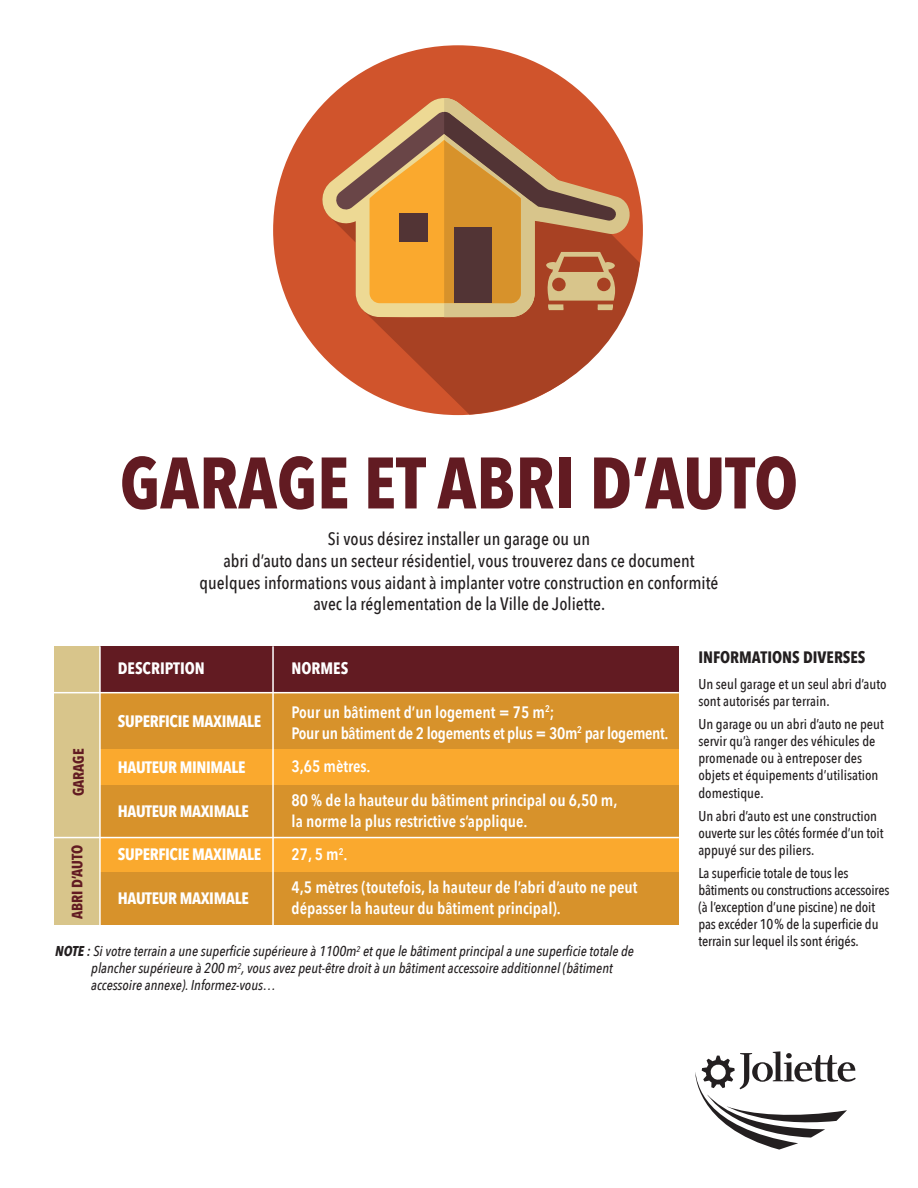
<style>
.page{position:relative;width:918px;height:1188px;background:#fff}
.page>*{position:absolute;margin:0;border:0;box-sizing:border-box;transform-origin:0 0}
.t1{font:700 72px "Avenir Next Condensed";color:#621b22}
.t2{font:500 18px/21.6px "Avenir Next Condensed";color:#231f20;text-align:center}
.t3{font:600 16.5px/33px "Avenir Next Condensed";color:#fff}
.t4{font:700 16.5px "Avenir Next Condensed";letter-spacing:-.02em;color:#fff}
.t5{font:600 16.5px/21px "Avenir Next Condensed";letter-spacing:-.02em;color:#fff}
.t6{font:700 16.5px "Avenir Next Condensed";color:#231f20}
.t7{font:700 16.5px "Avenir Next Condensed";color:#fff}
.t8{font:700 15px "Avenir Next Condensed";letter-spacing:-.01em;color:#621b22}
.t9{font:500 14.25px/17.1px "Avenir Next Condensed";color:#231f20}
.t10{font:italic 500 14.25px/17.1px "Avenir Next Condensed";color:#231f20}
.s1{font-weight:700}
.s2{font-weight:600}
</style>
<div class="page">
<div style="left:99px;top:692px;width:580px;height:233px;background:#d7922b"></div>
<div style="left:99px;top:646px;width:580px;height:46px;background:#621b22"></div>
<div style="left:99px;top:749px;width:580px;height:35px;background:#faa92e"></div>
<div style="left:99px;top:837px;width:580px;height:34px;background:#faa92e"></div>
<svg style="left:695px;top:1051px;width:161px;height:99px"></svg>
<hr style="left:272px;top:646px;width:2px;height:281px;background:#fff">
<div style="left:54px;top:646px;width:46px;height:279px;background:#d8c58b"></div>
<hr style="left:99px;top:646px;width:2px;height:281px;background:#fff">
<hr style="left:54px;top:837px;width:625px;height:1px;background:#fff">
<hr style="left:54px;top:692px;width:625px;height:1px;background:#fff">
<div style="left:273px;top:45px;width:370px;height:370px;background:#d0542c;border-radius:50%"></div>
<svg style="left:319px;top:96px;width:321px;height:319px"></svg>
<svg style="left:319px;top:96px;width:250px;height:221px"></svg>
<svg style="left:335px;top:98px;width:295px;height:219px"></svg>
<h1 class="t1" style="left:120px;top:439px;width:680px">GARAGE ET ABRI D’AUTO</h1>
<p class="t2" style="left:200px;top:528px;width:520px">Si vous désirez installer un garage ou un<br>abri d’auto dans un secteur résidentiel, vous trouverez dans ce document quelques informations vous aidant à implanter votre construction en conformité avec la réglementation de la Ville de Joliette.</p>
<p class="t8" style="left:69px;top:796px;width:49px;rotate:-90deg">GARAGE</p>
<p class="t8" style="left:68px;top:919px;width:75px;rotate:-90deg">ABRI D’AUTO</p>
<p class="t7" style="left:118px;top:658px;width:88px">DESCRIPTION</p>
<p class="t4" style="left:292px;top:658px;width:58px">NORMES</p>
<p class="t4" style="left:118px;top:712px;width:145px">SUPERFICIE MAXIMALE</p>
<p class="t4" style="left:118px;top:757px;width:129px">HAUTEUR MINIMALE</p>
<p class="t4" style="left:118px;top:801px;width:132px">HAUTEUR MAXIMALE</p>
<p class="t4" style="left:118px;top:844px;width:145px">SUPERFICIE MAXIMALE</p>
<p class="t4" style="left:118px;top:889px;width:132px">HAUTEUR MAXIMALE</p>
<p class="t5" style="left:292px;top:701px;width:379px">Pour un bâtiment d’un logement = 75 m<sup>2</sup>;<br>Pour un bâtiment de 2 logements et plus = 30m<sup>2</sup> par logement.</p>
<p class="t3" style="left:292px;top:748px;width:327px;line-height:34.5px">3,65 mètres.<br>80 % de la hauteur du bâtiment principal ou 6,50 m,</p>
<p class="t3" style="left:292px;top:805px;width:347px">la norme la plus restrictive s’applique.<br>27, 5 m<sup>2</sup>.<br>4,5 mètres (toutefois, la hauteur de l’abri d’auto ne peut</p>
<p class="t3" style="left:292px;top:892px;width:271px">dépasser la hauteur du bâtiment principal).</p>
<p class="t10" style="left:91px;top:943px;width:544px;text-indent:-36px"><span class="s1">NOTE</span> <span class="s2">:</span> Si votre terrain a une superficie supérieure à 1100m<sup>2</sup> et que le bâtiment principal a une superficie totale de plancher supérieure à 200 m<sup>2</sup>, vous avez peut-être droit à un bâtiment accessoire additionnel (bâtiment accessoire annexe). Informez-vous…</p>
<p class="t6" style="left:698px;top:647px;width:169px">INFORMATIONS DIVERSES</p>
<p class="t9" style="left:698px;top:675px;width:190px">Un seul garage et un seul abri d’auto sont autorisés par terrain.</p>
<p class="t9" style="left:698px;top:716px;width:187px">Un garage ou un abri d’auto ne peut servir qu’à ranger des véhicules de promenade ou à entreposer des objets et équipements d’utilisation domestique.</p>
<p class="t9" style="left:698px;top:807px;width:187px">Un abri d’auto est une construction ouverte sur les côtés formée d’un toit appuyé sur des piliers.</p>
<p class="t9" style="left:698px;top:864px;width:193px">La superficie totale de tous les bâtiments ou constructions accessoires (à l’exception d’une piscine) ne doit pas excéder 10% de la superficie du terrain sur lequel ils sont érigés.</p>
</div>
